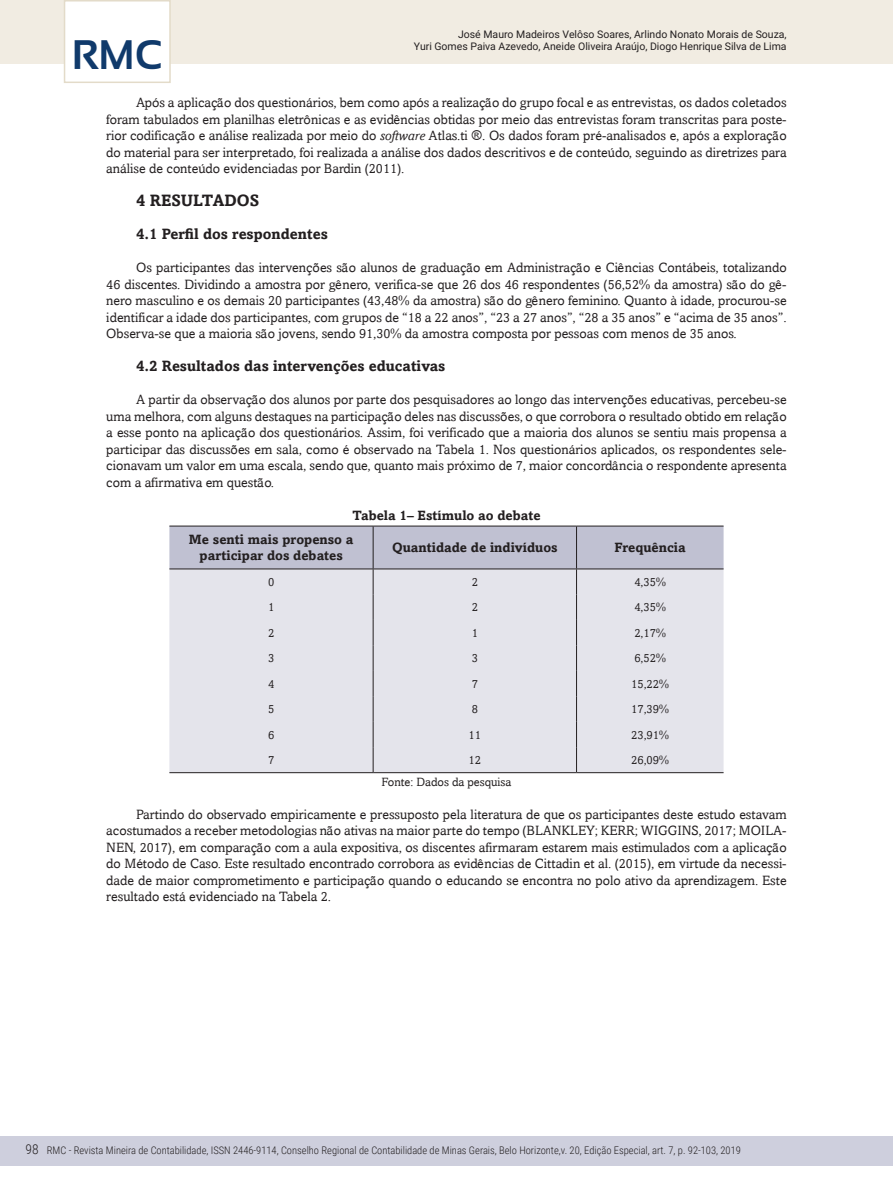
<style>
.page{position:relative;width:893px;height:1191px;background:#fff}
.page>*{position:absolute;margin:0;border:0;box-sizing:border-box;transform-origin:0 0}
.t1{font:700 41.25px "Sansation";color:#103a6b}
.intertitulo_1{font:700 16.5px "Amasis";color:#231f20}
.intertitulo_1_1{font:700 15px "Amasis";color:#231f20}
.texto_corrido_1{font:13.5px/16.5px "Amasis";color:#231f20;text-align:justify}
.título_quadro_tabela{font:700 13.5px/16.2px "Amasis";color:#231f20;text-align:center}
.Tabela-_titulo{font:700 13.5px "Amasis";color:#231f20}
.t2{font:300 13.5px "Roboto Condensed";color:#231f20}
.fonte_quadro_tabela{font:12px "Amasis";color:#231f20}
.Fonte-tab-img{font:12px "Amasis";color:#231f20}
.t3{font:300 10.5px "Roboto Condensed";color:#231f20}
.t4{font:10.5px/12.6px "Roboto";color:#231f20;text-align:right}
.s1{font-style:italic}
</style>
<div class="page">
<div style="left:0;top:1135px;width:893px;height:30px;background:#cecfdd"></div>
<div style="left:0;top:0;width:893px;height:64px;background:#f1ece2"></div>
<div style="left:64px;top:0;width:107px;height:83px;background:#fff;border:2px solid #e3dbc9"></div>
<hr style="left:576px;top:772px;width:148px;height:1px;background:#231f20">
<hr style="left:373px;top:772px;width:203px;height:1px;background:#231f20">
<svg style="left:169px;top:526px;width:555px;height:246px"></svg>
<hr style="left:169px;top:772px;width:204px;height:1px;background:#231f20">
<p class="t4" style="left:414px;top:27px;width:374px">José Mauro Madeiros Velôso Soares, Arlindo Nonato Morais de Souza,<br>Yuri Gomes Paiva Azevedo, Aneide Oliveira Araújo, Diogo Henrique Silva de Lima</p>
<h1 class="t1" style="left:72px;top:32px;width:92px">RMC</h1>
<p class="texto_corrido_1" style="left:106px;top:94px;width:682px;text-indent:30px">Após a aplicação dos questionários, bem como após a realização do grupo focal e as entrevistas, os dados coletados foram tabulados em planilhas eletrônicas e as evidências obtidas por meio das entrevistas foram transcritas para poste&shy;rior codificação e análise realizada por meio do <span class="s1">software</span> Atlas.ti ®. Os dados foram pré-analisados e, após a exploração do material para ser interpretado, foi realizada a análise dos dados descritivos e de conteúdo, seguindo as diretrizes para análise de conteúdo evidenciadas por Bardin (2011).</p>
<p class="intertitulo_1" style="left:136px;top:191px;width:125px">4 RESULTADOS</p>
<p class="intertitulo_1_1" style="left:136px;top:225px;width:193px">4.1 Perfil dos respondentes</p>
<p class="texto_corrido_1" style="left:106px;top:259px;width:682px;text-indent:30px">Os participantes das intervenções são alunos de graduação em Administração e Ciências Contábeis, totalizando 46 discentes. Dividindo a amostra por gênero, verifica-se que 26 dos 46 respondentes (56,52% da amostra) são do gê&shy;nero masculino e os demais 20 participantes (43,48% da amostra) são do gênero feminino. Quanto à idade, procurou-se identificar a idade dos participantes, com grupos de “18 a 22 anos”, “23 a 27 anos”, “28 a 35 anos” e “acima de 35 anos”.<br>Observa-se que a maioria são jovens, sendo 91,30% da amostra composta por pessoas com menos de 35 anos.</p>
<p class="intertitulo_1_1" style="left:136px;top:357px;width:311px">4.2 Resultados das intervenções educativas</p>
<p class="texto_corrido_1" style="left:106px;top:391px;width:682px;text-indent:30px">A partir da observação dos alunos por parte dos pesquisadores ao longo das intervenções educativas, percebeu-se uma melhora, com alguns destaques na participação deles nas discussões, o que corrobora o resultado obtido em relação a esse ponto na aplicação dos questionários. Assim, foi verificado que a maioria dos alunos se sentiu mais propensa a participar das discussões em sala, como é observado na Tabela 1. Nos questionários aplicados, os respondentes sele&shy;cionavam um valor em uma escala, sendo que, quanto mais próximo de 7, maior concordância o respondente apresenta com a afirmativa em questão.</p>
<p class="Tabela-_titulo" style="left:352px;top:507px;width:190px">Tabela 1– Estímulo ao debate</p>
<p class="título_quadro_tabela" style="left:189px;top:531px;width:166px">Me senti mais propenso a participar dos debates</p>
<p class="título_quadro_tabela" style="left:392px;top:539px;width:167px">Quantidade de indivíduos</p>
<p class="título_quadro_tabela" style="left:614px;top:539px;width:73px">Frequência</p>
<p class="fonte_quadro_tabela" style="left:268px;top:575px;width:8px">0</p>
<p class="fonte_quadro_tabela" style="left:472px;top:575px;width:8px">2</p>
<p class="fonte_quadro_tabela" style="left:634px;top:575px;width:33px">4,35%</p>
<p class="fonte_quadro_tabela" style="left:268px;top:600px;width:8px">1</p>
<p class="fonte_quadro_tabela" style="left:472px;top:600px;width:8px">2</p>
<p class="fonte_quadro_tabela" style="left:634px;top:600px;width:33px">4,35%</p>
<p class="fonte_quadro_tabela" style="left:268px;top:626px;width:8px">2</p>
<p class="fonte_quadro_tabela" style="left:472px;top:626px;width:8px">1</p>
<p class="fonte_quadro_tabela" style="left:634px;top:626px;width:33px">2,17%</p>
<p class="fonte_quadro_tabela" style="left:268px;top:651px;width:8px">3</p>
<p class="fonte_quadro_tabela" style="left:472px;top:651px;width:8px">3</p>
<p class="fonte_quadro_tabela" style="left:634px;top:651px;width:33px">6,52%</p>
<p class="fonte_quadro_tabela" style="left:268px;top:677px;width:8px">4</p>
<p class="fonte_quadro_tabela" style="left:472px;top:677px;width:8px">7</p>
<p class="fonte_quadro_tabela" style="left:631px;top:677px;width:39px">15,22%</p>
<p class="fonte_quadro_tabela" style="left:268px;top:702px;width:8px">5</p>
<p class="fonte_quadro_tabela" style="left:472px;top:702px;width:8px">8</p>
<p class="fonte_quadro_tabela" style="left:631px;top:702px;width:39px">17,39%</p>
<p class="fonte_quadro_tabela" style="left:268px;top:727px;width:8px">6</p>
<p class="fonte_quadro_tabela" style="left:469px;top:727px;width:14px">11</p>
<p class="fonte_quadro_tabela" style="left:631px;top:727px;width:39px">23,91%</p>
<p class="fonte_quadro_tabela" style="left:268px;top:753px;width:8px">7</p>
<p class="fonte_quadro_tabela" style="left:469px;top:753px;width:14px">12</p>
<p class="fonte_quadro_tabela" style="left:631px;top:753px;width:39px">26,09%</p>
<p class="Fonte-tab-img" style="left:382px;top:774px;width:131px">Fonte: Dados da pesquisa</p>
<p class="texto_corrido_1" style="left:106px;top:805px;width:682px;text-indent:30px">Partindo do observado empiricamente e pressuposto pela literatura de que os participantes deste estudo estavam acostumados a receber metodologias não ativas na maior parte do tempo (BLANKLEY; KERR; WIGGINS, 2017; MOILA-NEN, 2017), em comparação com a aula expositiva, os discentes afirmaram estarem mais estimulados com a aplicação do Método de Caso. Este resultado encontrado corrobora as evidências de Cittadin et al. (2015), em virtude da necessi&shy;dade de maior comprometimento e participação quando o educando se encontra no polo ativo da aprendizagem. Este resultado está evidenciado na Tabela 2.</p>
<p class="t2" style="left:26px;top:1140px;width:15px">98</p>
<p class="t3" style="left:47px;top:1143px;width:696px">RMC - Revista Mineira de Contabilidade, ISSN 2446-9114, Conselho Regional de Contabilidade de Minas Gerais, Belo Horizonte,v. 20, Edição Especial, art. 7, p. 92-103, 2019</p>
</div>
